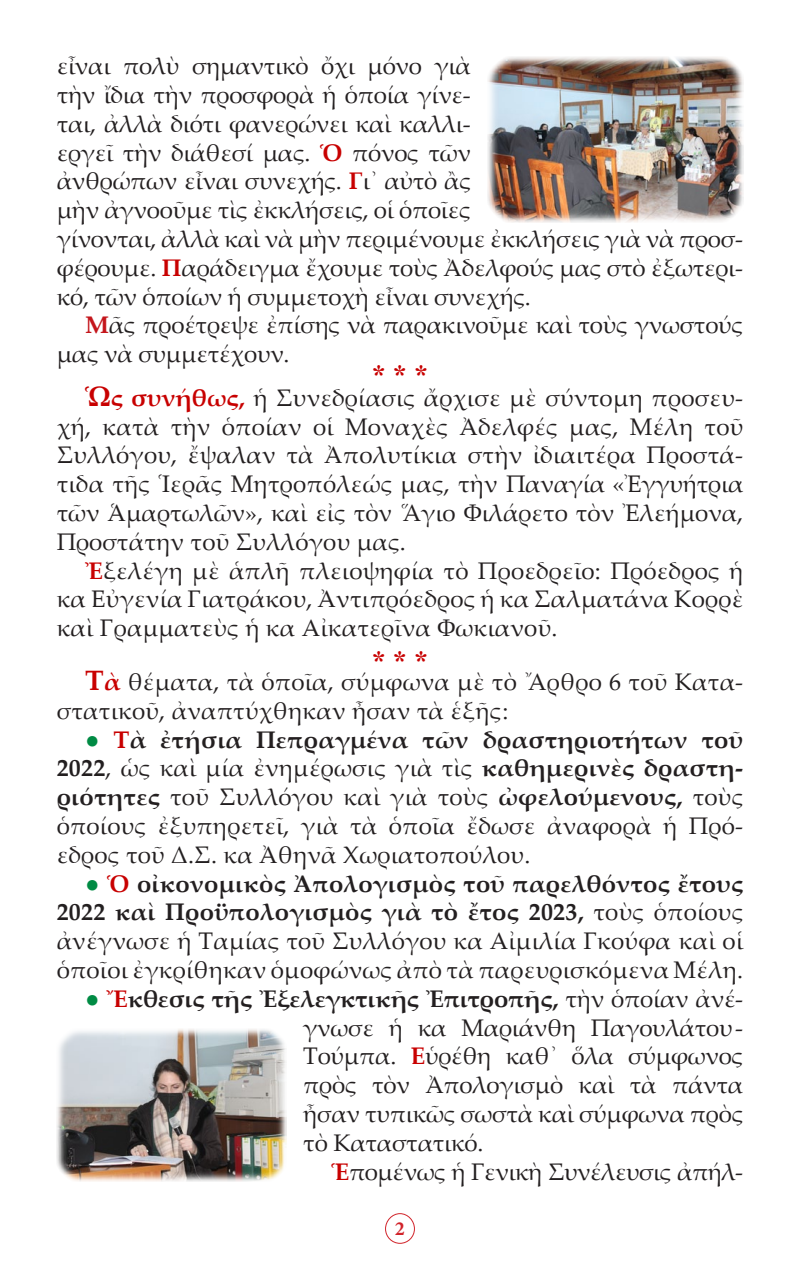
<style>
.page{position:relative;width:800px;height:1270px;background:#fff}
.page>*{position:absolute;margin:0;border:0;box-sizing:border-box;transform-origin:0 0}
.t1{font:28px "CTOS New Times Bold Test 1";color:#c80000}
.t2{font:24px/28.8px "Palatino Linotype";letter-spacing:-.01em;color:#231f20;text-align:justify}
.t3{font:24px/28.8px "Palatino Linotype";letter-spacing:.01em;color:#231f20}
.t4{font:700 20px "Minion Pro";color:#d1232a}
.s1{font-weight:700;color:#c80000}
.s2{font-weight:700;color:#c4161c}
.s3{font-weight:700;font-size:28px;color:#c80000}
.s4{color:#008b44}
.s5{font-weight:700}
</style>
<div class="page">
<img style="left:488px;top:57px;width:255px;height:166px">
<div style="left:385px;top:1213px;width:30px;height:31px;border:1px solid #d1232a;border-radius:50%"></div>
<img style="left:57px;top:1029px;width:229px;height:152px">
<p class="t2" style="left:57px;top:51px;width:688px;text-align:left">εἶναι πολὺ σημαντικὸ ὄχι μόνο γιὰ<br>τὴν ἴδια τὴν προσφορὰ ἡ ὁποία γίνε-<br>ται, ἀλλὰ διότι φανερώνει καὶ καλλι-<br>εργεῖ τὴν διάθεσί μας. <span class="s1">Ὁ</span> πόνος τῶν<br>ἀνθρώπων εἶναι συνεχής. <span class="s1">Γ</span>ι᾿ αὐτὸ ἂς<br>μὴν ἀγνοοῦμε τὶς ἐκκλήσεις, οἱ ὁποῖες<br>γίνονται, ἀλλὰ καὶ νὰ μὴν περιμένουμε ἐκκλήσεις γιὰ νὰ προσ&shy;φέρουμε. <span class="s1">Π</span>αράδειγμα ἔχουμε τοὺς Ἀδελφούς μας στὸ ἐξωτερι&shy;κό, τῶν ὁποίων ἡ συμμετοχὴ εἶναι συνεχής.</p>
<p class="t2" style="left:57px;top:310px;width:688px;text-indent:28px"><span class="s2">Μ</span>ᾶς προέτρεψε ἐπίσης νὰ παρακινοῦμε καὶ τοὺς γνωστούς μας νὰ συμμετέχουν.</p>
<p class="t1" style="left:372px;top:359px;width:57px">* * *</p>
<p class="t2" style="left:57px;top:382px;width:688px;text-indent:28px"><span class="s3">Ὡ</span><span class="s1">ς συνήθως,</span> ἡ Συνεδρίασις ἄρχισε μὲ σύντομη προσευ&shy;χή, κατὰ τὴν ὁποίαν οἱ Μοναχὲς Ἀδελφές μας, Μέλη τοῦ Συλλόγου, ἔψαλαν τὰ Ἀπολυτίκια στὴν ἰδιαιτέρα Προστά&shy;τιδα τῆς Ἱερᾶς Μητροπόλεώς μας, τὴν Παναγία «Ἐγγυήτρια τῶν Ἁμαρτωλῶν», καὶ εἰς τὸν ῞Αγιο Φιλάρετο τὸν Ἐλεήμονα, Προστάτην τοῦ Συλλόγου μας.</p>
<p class="t2" style="left:57px;top:555px;width:688px;text-indent:28px"><span class="s1">Ἐ</span>ξελέγη μὲ ἁπλῆ πλειοψηφία τὸ Προεδρεῖο: Πρόεδρος ἡ κα Εὐγενία Γιατράκου, Ἀντιπρόεδρος ἡ κα Σαλματάνα Κορρὲ καὶ Γραμματεὺς ἡ κα Αἰκατερῖνα Φωκιανοῦ.</p>
<p class="t1" style="left:372px;top:645px;width:57px">* * *</p>
<p class="t3" style="left:57px;top:666px;width:688px;text-indent:28px"><span class="s3">Τ</span><span class="s1">ὰ</span> θέματα, τὰ ὁποῖα, σύμφωνα μὲ τὸ ῎Αρθρο 6 τοῦ Κατα&shy;στατικοῦ, ἀναπτύχθηκαν ἦσαν τὰ ἑξῆς:</p>
<p class="t2" style="left:57px;top:724px;width:688px;text-indent:28px"><span class="s4">●</span> <span class="s1">Τ</span><span class="s5">ὰ ἐτήσια Πεπραγμένα τῶν δραστηριοτήτων τοῦ 2022</span>, ὡς καὶ µία ἐνηµέρωσις γιὰ τὶς <span class="s5">καθηµερινὲς δραστη&shy;ριότητες</span> τοῦ Συλλόγου καὶ γιὰ τοὺς <span class="s5">ὠφελούµενους,</span> τοὺς ὁποίους ἐξυπηρετεῖ, γιὰ τὰ ὁποῖα ἔδωσε ἀναφορὰ ἡ Πρό&shy;εδρος τοῦ Δ.Σ. κα Ἀθηνᾶ Χωριατοπούλου.</p>
<p class="t2" style="left:57px;top:868px;width:688px;text-indent:28px"><span class="s4">●</span> <span class="s1">Ὁ</span> <span class="s5">οἰκονομικὸς Ἀπολογισμὸς τοῦ παρελθόντος ἔτους 2022 καὶ Προϋπολογισμὸς γιὰ τὸ ἔτος 2023,</span> τοὺς ὁποίους ἀνέγνωσε ἡ Ταμίας τοῦ Συλλόγου κα Αἰμιλία Γκούφα καὶ οἱ ὁποῖοι ἐγκρίθηκαν ὁμοφώνως ἀπὸ τὰ παρευρισκόμενα Μέλη.</p>
<p class="t2" style="left:303px;top:983px;width:441px;text-indent:-218px"><span class="s4">●</span> <span class="s1">Ἔ</span><span class="s5">κθεσις τῆς Ἐξελεγκτικῆς Ἐπιτροπῆς,</span> τὴν ὁποίαν ἀνέ&shy;γνωσε ἡ κα Μαριάνθη Παγουλάτου-Τούμπα. <span class="s1">Ε</span>ὑρέθη καθ᾿ ὅλα σύμφωνος πρὸς τὸν Ἀπολογισμὸ καὶ τὰ πάντα ἦσαν τυπικῶς σωστὰ καὶ σύμφωνα πρὸς τὸ Καταστατικό.</p>
<p class="t2" style="left:332px;top:1156px;width:413px"><span class="s1">Ἑ</span>πομένως ἡ Γενικὴ Συνέλευσις ἀπήλ-</p>
<p class="t4" style="left:395px;top:1215px;width:11px">2</p>
</div>
